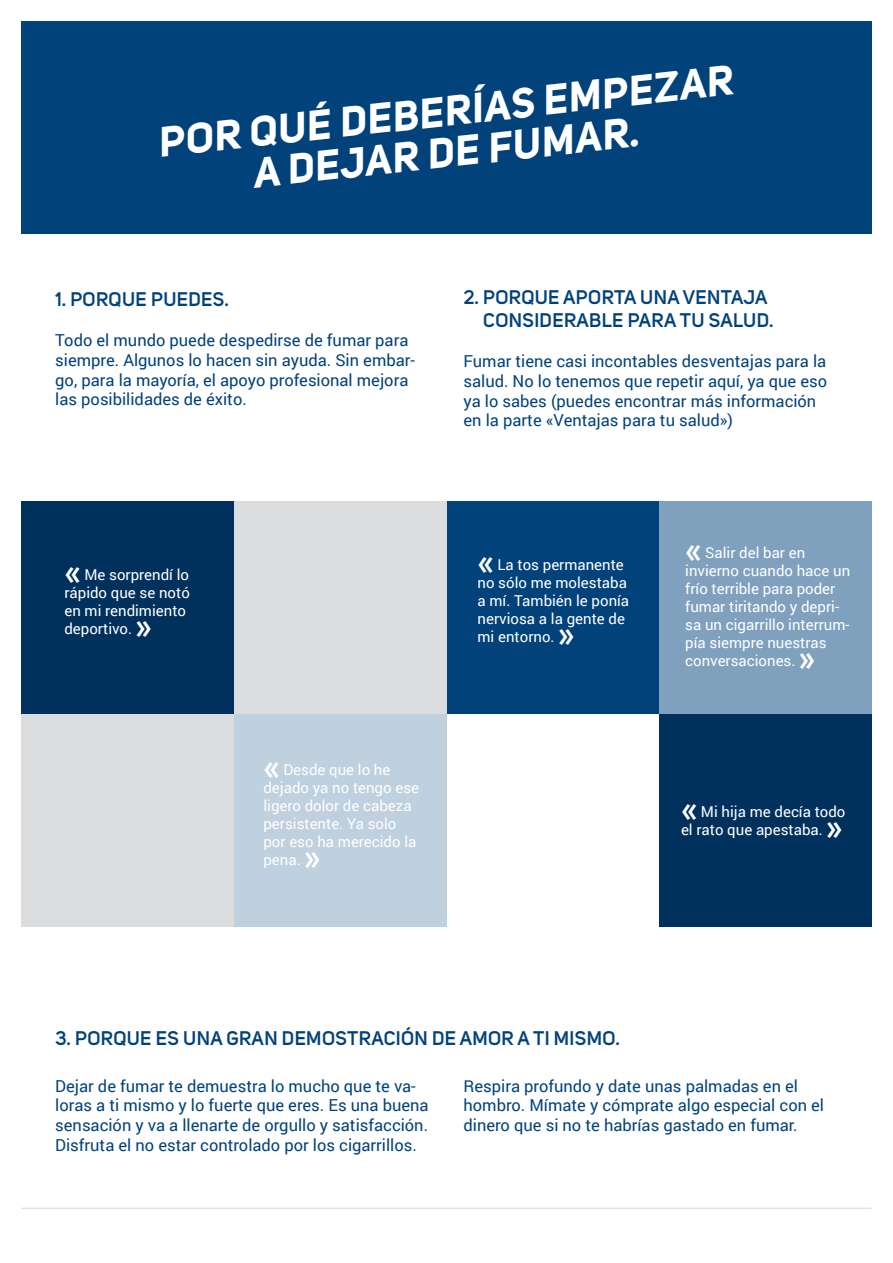
<style>
.page{position:relative;width:893px;height:1263px;background:#fff}
.page>*{position:absolute;margin:0;border:0;box-sizing:border-box;transform-origin:0 0}
.t1{font:700 41.7px/41.2px "Uni Sans";color:#fff;text-align:center}
.t2{font:37.5px "Uni Sans";color:#fff}
.t3{font:600 19.5px/23.4px "Uni Sans";letter-spacing:.02em;color:#01427b}
.t4{font:16.5px/19.8px "Roboto";color:#01427b}
.t5{font:15px/18px "Roboto";color:#fff}
</style>
<div class="page">
<div style="left:21px;top:21px;width:851px;height:213px;background:#01427b"></div>
<hr style="left:21px;top:1208px;width:851px;height:1px;background:#dadcde">
<div style="left:21px;top:501px;width:213px;height:213px;background:#00315c"></div>
<div style="left:234px;top:714px;width:212px;height:213px;background:#bfd0de"></div>
<div style="left:446px;top:501px;width:213px;height:213px;background:#01427b"></div>
<div style="left:659px;top:501px;width:213px;height:213px;background:#80a1bd"></div>
<div style="left:234px;top:501px;width:212px;height:213px;background:#dadcde"></div>
<div style="left:21px;top:714px;width:213px;height:213px;background:#dadcde"></div>
<div style="left:659px;top:714px;width:213px;height:213px;background:#00315c"></div>
<h1 class="t1" style="left:156px;top:120px;width:579px;rotate:-6deg">POR QUÉ DEBERÍAS EMPEZAR<br>A DEJAR DE FUMAR.</h1>
<p class="t3" style="left:55px;top:288px;width:175px">1. PORQUE PUEDES.</p>
<p class="t4" style="left:55px;top:330px;width:361px">Todo el mundo puede despedirse de fumar para siempre. Algunos lo hacen sin ayuda. Sin embar&shy;go, para la mayoría, el apoyo profesional mejora las posibilidades de éxito.</p>
<p class="t3" style="left:483px;top:285px;width:292px;text-indent:-20px">2. PORQUE APORTA UNA VENTAJA<br>CONSIDERABLE PARA TU SALUD.</p>
<p class="t4" style="left:463px;top:350px;width:365px">Fumar tiene casi incontables desventajas para la salud. No lo tenemos que repetir aquí, ya que eso ya lo sabes (puedes encontrar más información en la parte «Ventajas para tu salud»)</p>
<h2 class="t2" style="left:64px;top:552px;width:18px">«</h2>
<p class="t5" style="left:64px;top:565px;width:127px;text-indent:20px">Me sorprendí lo rápido que se notó en mi rendimiento deportivo.</p>
<h2 class="t2" style="left:135px;top:606px;width:18px">»</h2>
<h2 class="t2" style="left:263px;top:746px;width:18px">«</h2>
<p class="t5" style="left:263px;top:760px;width:157px;text-indent:20px">Desde que lo he dejado ya no tengo ese ligero dolor de cabeza persistente. Ya solo por eso ha merecido la pena.</p>
<h2 class="t2" style="left:304px;top:836px;width:18px">»</h2>
<h2 class="t2" style="left:478px;top:541px;width:18px">«</h2>
<p class="t5" style="left:478px;top:555px;width:153px;text-indent:20px">La tos permanente no sólo me molestaba a mí. También le ponía nerviosa a la gente de mi entorno.</p>
<h2 class="t2" style="left:558px;top:613px;width:18px">»</h2>
<h2 class="t2" style="left:685px;top:529px;width:18px">«</h2>
<p class="t5" style="left:685px;top:543px;width:166px;text-indent:20px">Salir del bar en invierno cuando hace un frío terrible para poder fumar tiritando y depri&shy;sa un cigarrillo interrum&shy;pía siempre nuestras conversaciones.</p>
<h2 class="t2" style="left:799px;top:637px;width:18px">»</h2>
<h2 class="t2" style="left:681px;top:788px;width:18px">«</h2>
<p class="t5" style="left:681px;top:802px;width:166px;text-indent:20px">Mi hija me decía todo el rato que apestaba.</p>
<h2 class="t2" style="left:826px;top:806px;width:18px">»</h2>
<p class="t3" style="left:55px;top:1027px;width:566px">3. PORQUE ES UNA GRAN DEMOSTRACIÓN DE AMOR A TI MISMO.</p>
<p class="t4" style="left:55px;top:1075px;width:375px">Dejar de fumar te demuestra lo mucho que te va&shy;loras a ti mismo y lo fuerte que eres. Es una buena sensación y va a llenarte de orgullo y satisfacción.<br>Disfruta el no estar controlado por los cigarrillos.</p>
<p class="t4" style="left:463px;top:1075px;width:362px">Respira profundo y date unas palmadas en el hombro. Mímate y cómprate algo especial con el dinero que si no te habrías gastado en fumar.</p>
</div>
